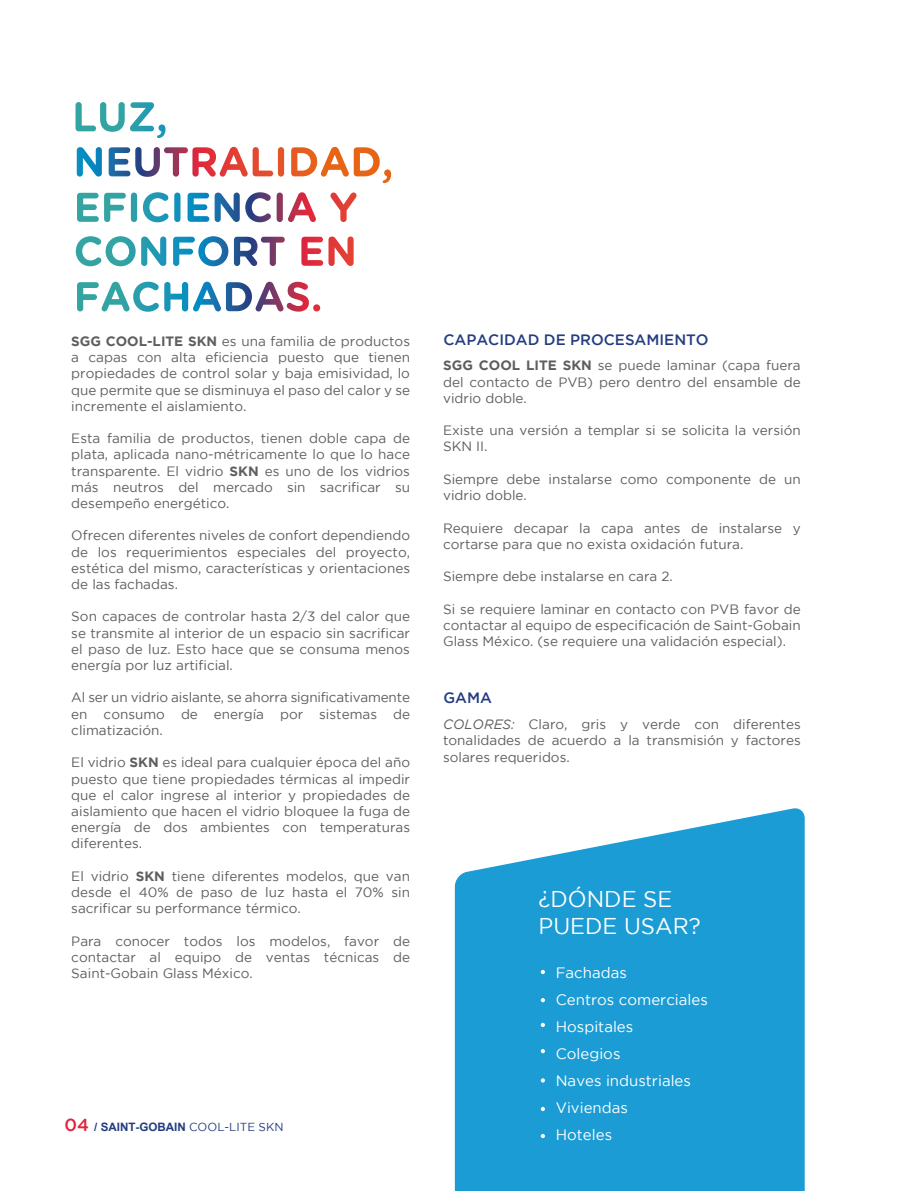
<style>
.page{position:relative;width:915px;height:1191px;background:#fff}
.page>*{position:absolute;margin:0;border:0;box-sizing:border-box;transform-origin:0 0}
.t1{font:22.8px/26.7px "Gotham";color:#fff}
.t2{font:15px/27px "Gotham";color:#fff}
.t3{font:500 15px "Gotham";color:#233d80}
.t4{font:13.5px/16.2px "Gotham";color:#5e5e5f;text-align:justify}
.t5{font:700 11.55px "Arial";color:#233d80}
.s1{font-weight:700}
.s2{font-family:"Gotham";font-weight:500;font-size:17.4px;color:#e0243c}
.s3{font-family:"Gotham";font-weight:400}
.s4{font-style:italic}
</style>
<div class="page">
<svg style="left:454px;top:808px;width:350px;height:383px;background:#2fa4d7"></svg>
<svg style="left:540px;top:970px;width:5px;height:4px"></svg>
<svg style="left:540px;top:1022px;width:5px;height:5px"></svg>
<svg style="left:540px;top:1049px;width:5px;height:4px"></svg>
<svg style="left:540px;top:1078px;width:5px;height:4px"></svg>
<svg style="left:540px;top:1106px;width:5px;height:5px"></svg>
<svg style="left:540px;top:1133px;width:5px;height:5px"></svg>
<svg style="left:540px;top:998px;width:5px;height:4px"></svg>
<svg style="left:75px;top:102px;width:90px;height:36px"></svg>
<svg style="left:77px;top:147px;width:25px;height:30px"></svg>
<svg style="left:109px;top:147px;width:164px;height:30px"></svg>
<div style="left:278px;top:147px;width:6px;height:30px;background:#e45429;border-radius:3px"></div>
<svg style="left:291px;top:147px;width:100px;height:36px"></svg>
<svg style="left:77px;top:193px;width:49px;height:29px"></svg>
<div style="left:131px;top:192px;width:6px;height:30px;background:#2c9faa;border-radius:3px"></div>
<svg style="left:143px;top:192px;width:25px;height:30px"></svg>
<div style="left:174px;top:192px;width:6px;height:30px;background:#1091bc;border-radius:3px"></div>
<svg style="left:187px;top:192px;width:84px;height:30px"></svg>
<div style="left:276px;top:192px;width:7px;height:30px;background:#8b375e;border-radius:3px"></div>
<svg style="left:288px;top:192px;width:28px;height:30px"></svg>
<svg style="left:330px;top:192px;width:26px;height:30px"></svg>
<svg style="left:76px;top:236px;width:90px;height:30px"></svg>
<svg style="left:173px;top:236px;width:55px;height:30px"></svg>
<svg style="left:234px;top:237px;width:51px;height:29px"></svg>
<svg style="left:301px;top:236px;width:52px;height:30px"></svg>
<svg style="left:77px;top:282px;width:243px;height:30px"></svg>
<p class="t4" style="left:71px;top:333px;width:340px"><span class="s1">SGG COOL-LITE SKN</span> es una familia de productos a capas con alta eficiencia puesto que tienen propiedades de control solar y baja emisividad, lo que permite que se disminuya el paso del calor y se incremente el aislamiento.</p>
<p class="t4" style="left:71px;top:430px;width:340px">Esta familia de productos, tienen doble capa de plata, aplicada nano-métricamente lo que lo hace transparente. El vidrio <span class="s1">SKN</span> es uno de los vidrios más neutros del mercado sin sacrificar su desempeño energético.</p>
<p class="t4" style="left:71px;top:527px;width:340px">Ofrecen diferentes niveles de confort dependiendo de los requerimientos especiales del proyecto, estética del mismo, características y orientaciones de las fachadas.</p>
<p class="t4" style="left:71px;top:608px;width:340px">Son capaces de controlar hasta 2/3 del calor que se transmite al interior de un espacio sin sacrificar el paso de luz. Esto hace que se consuma menos energía por luz artificial.</p>
<p class="t4" style="left:71px;top:689px;width:340px">Al ser un vidrio aislante, se ahorra significativamente en consumo de energía por sistemas de climatización.</p>
<p class="t4" style="left:71px;top:754px;width:340px">El vidrio <span class="s1">SKN</span> es ideal para cualquier época del año puesto que tiene propiedades térmicas al impedir que el calor ingrese al interior y propiedades de aislamiento que hacen el vidrio bloquee la fuga de energía de dos ambientes con temperaturas diferentes.</p>
<p class="t4" style="left:71px;top:867px;width:340px">El vidrio <span class="s1">SKN</span> tiene diferentes modelos, que van desde el 40% de paso de luz hasta el 70% sin sacrificar su performance térmico.</p>
<p class="t4" style="left:71px;top:932px;width:340px">Para conocer todos los modelos, favor de contactar al equipo de ventas técnicas de Saint-Gobain Glass México.</p>
<p class="t5" style="left:64px;top:1118px;width:220px"><span class="s2">04</span> / SAINT-GOBAIN <span class="s3">COOL-LITE SKN</span></p>
<p class="t3" style="left:443px;top:331px;width:267px">CAPACIDAD DE PROCESAMIENTO</p>
<p class="t4" style="left:443px;top:357px;width:359px"><span class="s1">SGG COOL LITE SKN</span> se puede laminar (capa fuera del contacto de PVB) pero dentro del ensamble de vidrio doble.</p>
<p class="t4" style="left:443px;top:422px;width:359px">Existe una versión a templar si se solicita la versión<br>SKN II.</p>
<p class="t4" style="left:443px;top:471px;width:359px">Siempre debe instalarse como componente de un vidrio doble.</p>
<p class="t4" style="left:443px;top:519px;width:359px">Requiere decapar la capa antes de instalarse y cortarse para que no exista oxidación futura.</p>
<p class="t4" style="left:443px;top:568px;width:231px">Siempre debe instalarse en cara 2.</p>
<p class="t4" style="left:443px;top:600px;width:359px">Si se requiere laminar en contacto con PVB favor de contactar al equipo de especificación de Saint-Gobain Glass México. (se requiere una validación especial).</p>
<p class="t3" style="left:443px;top:688px;width:50px">GAMA</p>
<p class="t4" style="left:443px;top:716px;width:359px"><span class="s4">COLORES:</span> Claro, gris y verde con diferentes tonalidades de acuerdo a la transmisión y factores solares requeridos.</p>
<h1 class="t1" style="left:538px;top:885px;width:163px">¿DÓNDE SE<br>PUEDE USAR?</h1>
<p class="t2" style="left:555px;top:958px;width:153px">Fachadas<br>Centros comerciales<br>Hospitales<br>Colegios<br>Naves industriales<br>Viviendas<br>Hoteles</p>
</div>
